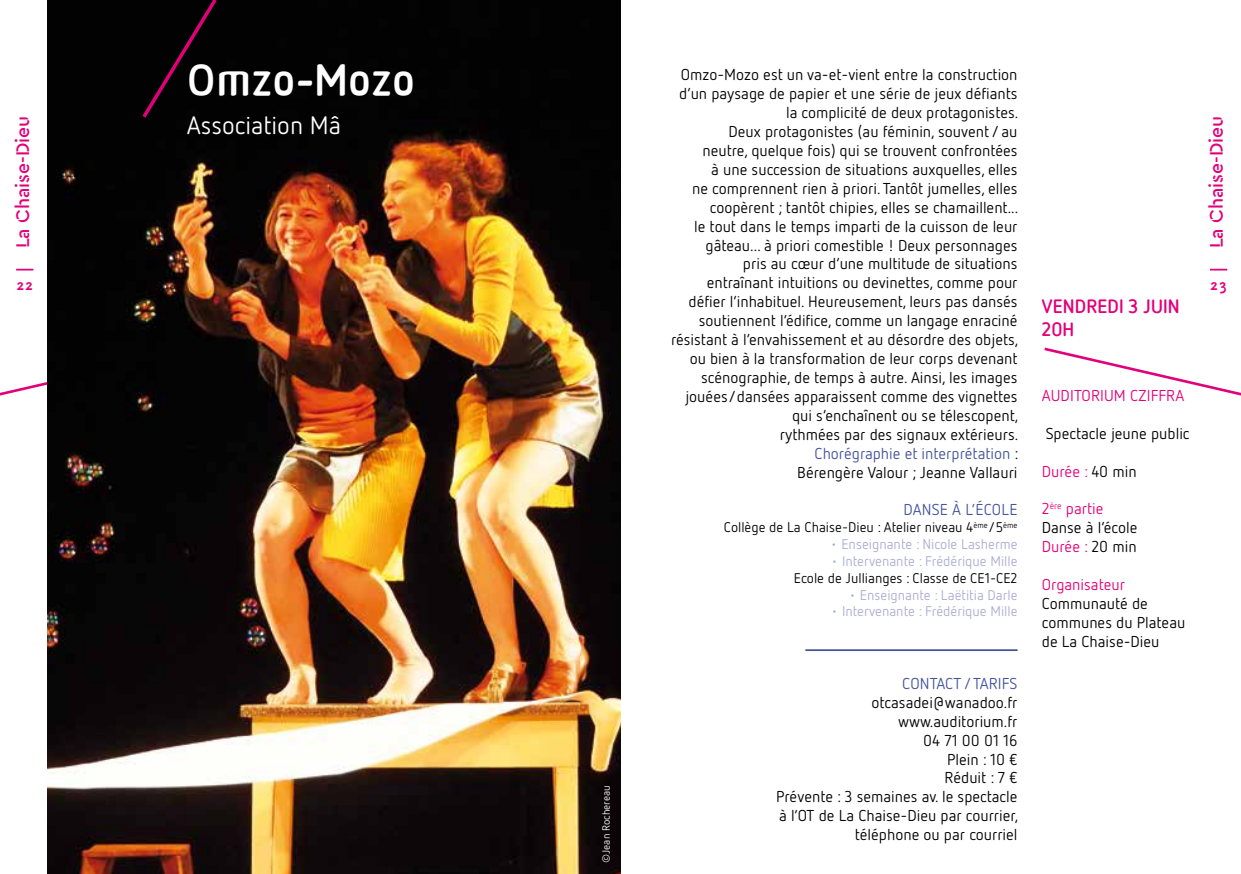
<style>
.page{position:relative;width:1241px;height:874px;background:#fff}
.page>*{position:absolute;margin:0;border:0;box-sizing:border-box;transform-origin:0 0}
.t1{font:45.85px "San Jaime";color:#fff}
.t2{font:25.03px "Netto Pro";color:#fff}
.t3{font:500 19.25px "Cera Stencil";color:#e2007a}
.t4{font:700 19.25px/23.1px "Netto OT";letter-spacing:.01em;color:#e2007a}
.t5{font:15.75px/18.9px "Netto Pro";color:#000}
.t6{font:15.75px "Netto Pro";color:#e2007a}
.t7{font:15.75px "Netto Pro";letter-spacing:.01em;color:#44539c}
.t8{font:15.75px "San Jaime";color:#e2007a}
.t9{font:14px "Netto Pro";color:#acadd3}
.t10{font:14px "Netto Pro";color:#000}
.t11{font:10.5px "Netto Pro";color:#fff}
.s1{color:#44539c}
.s2{color:#000}
.s3{color:#e2007a}
</style>
<div class="page">
<svg style="left:16px;top:268px;width:17px;height:2px"></svg>
<svg style="left:1210px;top:268px;width:16px;height:2px"></svg>
<svg style="left:0;top:382px;width:47px;height:14px"></svg>
<svg style="left:1044px;top:347px;width:196px;height:49px"></svg>
<img style="left:47px;top:0;width:573px;height:873px">
<hr style="left:805px;top:649px;width:212px;height:1px;background:#44539c">
<div style="left:139px;top:0;width:81px;height:121px;background:#020202"></div>
<h1 class="t1" style="left:187px;top:52px;width:230px">Omzo-Mozo</h1>
<h2 class="t2" style="left:187px;top:109px;width:156px">Association Mâ</h2>
<p class="t5" style="left:671px;top:65px;width:349px;text-align:right">Omzo-Mozo est un va-et-vient entre la construction d’un paysage de papier et une série de jeux défiants la complicité de deux protagonistes.<br>Deux protagonistes (au féminin, souvent / au<br>neutre, quelque fois) qui se trouvent confrontées<br>à une succession de situations auxquelles, elles<br>ne comprennent rien à priori. Tantôt jumelles, elles coopèrent ; tantôt chipies, elles se chamaillent...<br>le tout dans le temps imparti de la cuisson de leur gâteau... à priori comestible ! Deux personnages<br>pris au cœur d’une multitude de situations<br>entraînant intuitions ou devinettes, comme pour défier l’inhabituel. Heureusement, leurs pas dansés soutiennent l’édifice, comme un langage enraciné résistant à l’envahissement et au désordre des objets, ou bien à la transformation de leur corps devenant scénographie, de temps à autre. Ainsi, les images jouées/dansées apparaissent comme des vignettes qui s’enchaînent ou se télescopent,<br>rythmées par des signaux extérieurs.<br><span class="s1">Chorégraphie et interprétation</span> :<br>Bérengère Valour ; Jeanne Vallauri</p>
<p class="t7" style="left:903px;top:499px;width:115px">DANSE À L’ÉCOLE</p>
<p class="t10" style="left:723px;top:518px;width:295px">Collège de La Chaise-Dieu : Atelier niveau 4<sup>ème</sup>/5<sup>ème</sup></p>
<p class="t9" style="left:830px;top:535px;width:189px">• Enseignante : Nicole Lasherme</p>
<p class="t9" style="left:830px;top:551px;width:188px">• Intervenante : Frédérique Mille</p>
<p class="t10" style="left:793px;top:568px;width:225px">Ecole de Jullianges : Classe de CE1-CE2</p>
<p class="t9" style="left:848px;top:585px;width:170px">• Enseignante : Laëtitia Darle</p>
<p class="t9" style="left:830px;top:602px;width:188px">• Intervenante : Frédérique Mille</p>
<p class="t3" style="left:10px;top:248px;width:134px;rotate:-90deg">La Chaise-Dieu</p>
<p class="t3" style="left:1203px;top:248px;width:134px;rotate:-90deg">La Chaise-Dieu</p>
<p class="t8" style="left:16px;top:275px;width:19px">22</p>
<p class="t8" style="left:1209px;top:275px;width:19px">23</p>
<p class="t4" style="left:1041px;top:295px;width:139px">VENDREDI 3 JUIN<br>20H</p>
<p class="t6" style="left:1041px;top:385px;width:144px">AUDITORIUM CZIFFRA</p>
<p class="t5" style="left:1045px;top:423px;width:145px">Spectacle jeune public</p>
<p class="t6" style="left:1041px;top:460px;width:96px">Durée : <span class="s2">40 min</span></p>
<p class="t5" style="left:1041px;top:498px;width:97px"><span class="s3">2</span><sup>ère</sup> <span class="s3">partie<br></span>Danse à l’école<br><span class="s3">Durée :</span> 20 min</p>
<p class="t6" style="left:1041px;top:574px;width:85px">Organisateur</p>
<p class="t5" style="left:1041px;top:593px;width:145px">Communauté de communes du Plateau de La Chaise-Dieu</p>
<p class="t11" style="left:599px;top:862px;width:79px;rotate:-90deg">©Jean Rochereau</p>
<p class="t7" style="left:901px;top:672px;width:117px">CONTACT / TARIFS</p>
<p class="t5" style="left:776px;top:692px;width:244px;text-align:right">otcasadei@wanadoo.fr www.auditorium.fr<br>04 71 00 01 16<br>Plein : 10 €<br>Réduit : 7 €<br>Prévente : 3 semaines av. le spectacle à l’OT de La Chaise-Dieu par courrier, téléphone ou par courriel</p>
</div>
